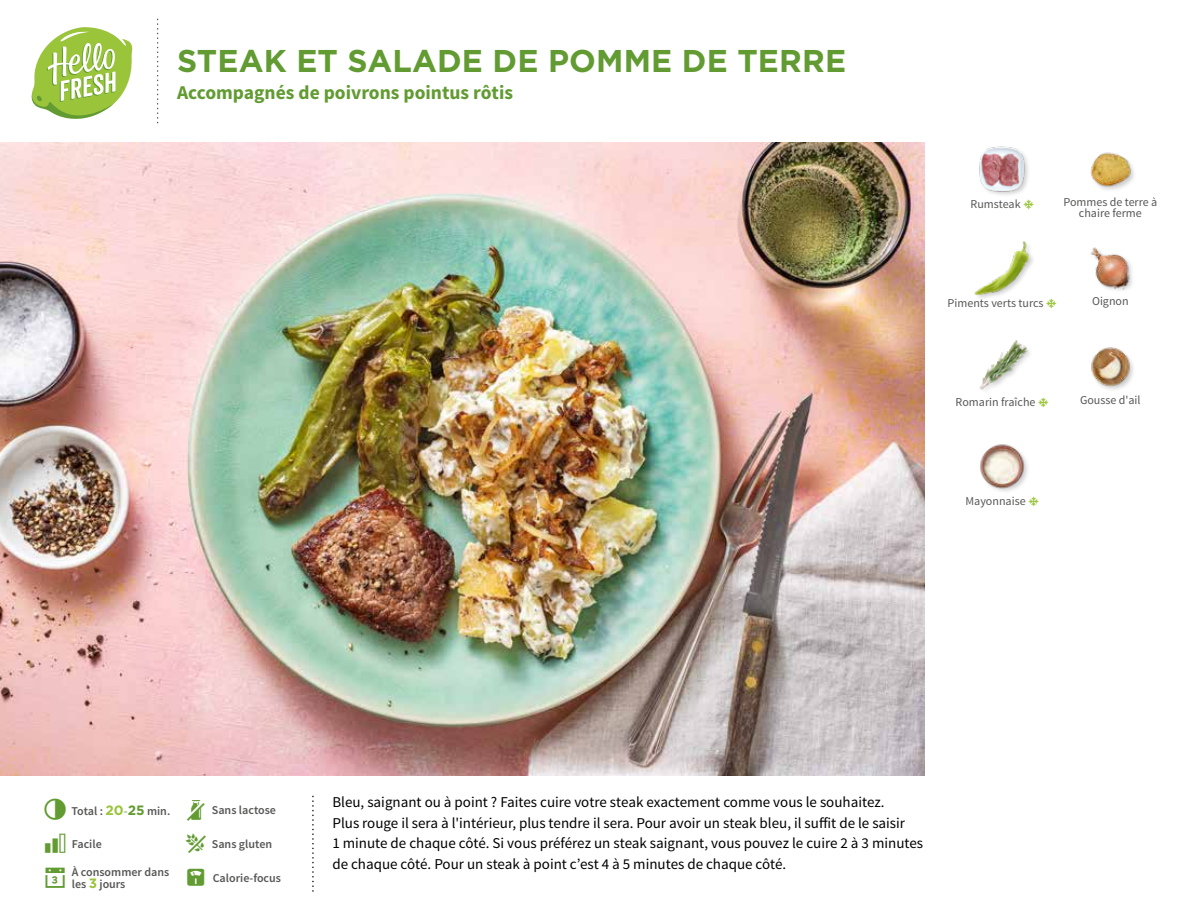
<style>
.page{position:relative;width:1188px;height:918px;background:#fff}
.page>*{position:absolute;margin:0;border:0;box-sizing:border-box;transform-origin:0 0}
.t1{font:700 31.5px "Gotham";letter-spacing:.005em;color:#619b31}
.t2{font:25.5px "hellofresh icon font";color:#619b31}
.t3{font:700 19.5px "Source Sans Pro";color:#619b31}
.t4{font:15px/20.5px "Source Sans Pro";color:#000}
.t5{font:12px/10.5px "Source Sans Pro";color:#575756;text-align:center}
.t6{font:600 12px/12.9px "Source Sans Pro";color:#575756}
.s1{font-family:"Gotham";font-weight:700;font-size:13.5px;color:#9ac43a}
.s2{color:#87ac54}
.s3{font-family:"Gotham";font-weight:700;font-size:13.5px;color:#619b31}
</style>
<div class="page">
<svg style="left:31px;top:27px;width:102px;height:92px"></svg>
<img style="left:0;top:142px;width:925px;height:634px">
<img style="left:1090px;top:152px;width:44px;height:38px">
<img style="left:1091px;top:347px;width:42px;height:43px">
<img style="left:1090px;top:247px;width:42px;height:44px">
<img style="left:979px;top:146px;width:49px;height:49px">
<img style="left:979px;top:340px;width:51px;height:50px">
<img style="left:980px;top:444px;width:48px;height:48px">
<div style="left:973px;top:241px;width:63px;height:60px;background:#000;opacity:.2"></div>
<img style="left:973px;top:241px;width:57px;height:56px">
<h1 class="t1" style="left:177px;top:40px;width:671px">STEAK ET SALADE DE POMME DE TERRE</h1>
<h3 class="t3" style="left:177px;top:80px;width:338px">Accompagnés de poivrons pointus rôtis</h3>
<p class="t5" style="left:970px;top:199px;width:52px">Rumsteak</p>
<p class="t5" style="left:1063px;top:197px;width:95px">Pommes de terre à chaire ferme</p>
<p class="t5" style="left:948px;top:298px;width:97px">Piments verts turcs</p>
<p class="t5" style="left:1092px;top:296px;width:38px">Oignon</p>
<p class="t5" style="left:956px;top:397px;width:81px">Romarin fraîche</p>
<p class="t5" style="left:1080px;top:395px;width:62px">Gousse d'ail</p>
<p class="t5" style="left:966px;top:496px;width:62px">Mayonnaise</p>
<p class="t6" style="left:71px;top:805px;width:100px">Total : <span class="s1">20</span><span class="s2">-</span><span class="s3">25</span> min.</p>
<p class="t6" style="left:212px;top:804px;width:66px">Sans lactose</p>
<p class="t6" style="left:72px;top:838px;width:31px">Facile</p>
<p class="t6" style="left:212px;top:838px;width:62px">Sans gluten</p>
<p class="t6" style="left:72px;top:865px;width:99px">À consommer dans les <span class="s1">3</span> jours</p>
<p class="t6" style="left:213px;top:872px;width:70px">Calorie-focus</p>
<h2 class="t2" style="left:43px;top:866px;width:27px">▪</h2>
<p class="t4" style="left:332px;top:792px;width:592px">Bleu, saignant ou à point ? Faites cuire votre steak exactement comme vous le souhaitez.<br>Plus rouge il sera à l'intérieur, plus tendre il sera. Pour avoir un steak bleu, il suffit de le saisir<br>1 minute de chaque côté. Si vous préférez un steak saignant, vous pouvez le cuire 2 à 3 minutes de chaque côté. Pour un steak à point c’est 4 à 5 minutes de chaque côté.</p>
</div>
